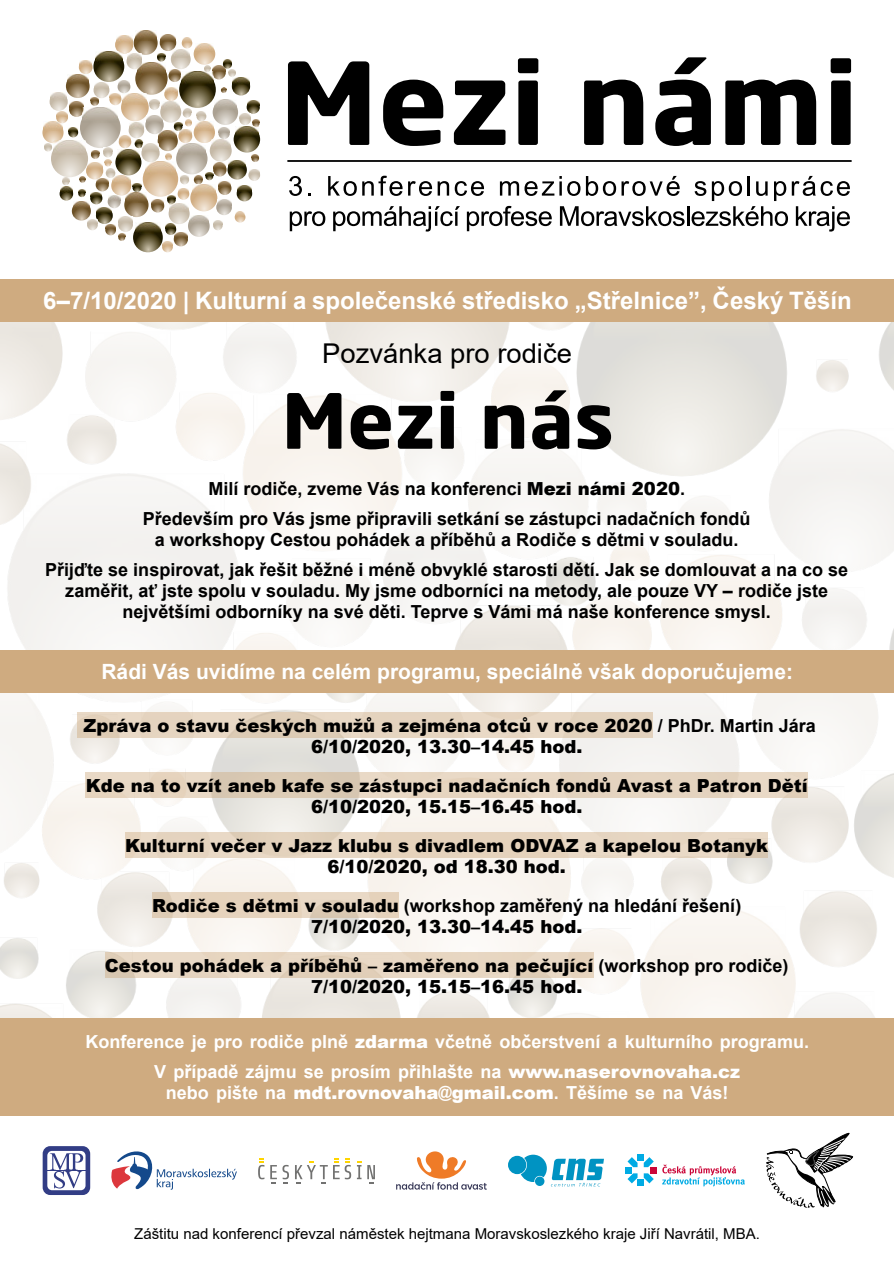
<style>
.page{position:relative;width:894px;height:1263px;background:#fff}
.page>*{position:absolute;margin:0;border:0;box-sizing:border-box;transform-origin:0 0}
.t1{font:700 112.5px "Neo Sans Std";color:#000;scale:1.07 1}
.t2{font:700 75px "Neo Sans Std";color:#000;scale:1.07 1}
.t3{font:27.3px "Arial";color:#000}
.t4{font:700 24px "Arial";color:#fff}
.t5{font:700 21px "Arial";color:#fff}
.t6{font:900 18px/21px "Arial";color:#000;text-align:center}
.t7{font:700 18px/30px "Arial";color:#000;text-align:center}
.t8{font:700 18px/30px "Arial";color:#fff;text-align:center}
.t9{font:15px "Arial";color:#000}
.s1{font-weight:900}
.s2{font-weight:700}
</style>
<div class="page">
<img style="left:0;top:322px;width:893px;height:696px">
<svg style="left:289px;top:176px;width:13px;height:20px"></svg>
<svg style="left:328px;top:176px;width:28px;height:20px"></svg>
<svg style="left:362px;top:176px;width:40px;height:20px"></svg>
<svg style="left:408px;top:181px;width:76px;height:15px"></svg>
<svg style="left:499px;top:176px;width:62px;height:20px"></svg>
<svg style="left:567px;top:176px;width:112px;height:20px"></svg>
<svg style="left:289px;top:211px;width:36px;height:20px"></svg>
<svg style="left:333px;top:206px;width:126px;height:26px"></svg>
<svg style="left:466px;top:206px;width:85px;height:25px"></svg>
<svg style="left:559px;top:206px;width:125px;height:20px"></svg>
<hr style="left:686px;top:206px;width:3px;height:20px;background:#000">
<svg style="left:691px;top:176px;width:158px;height:56px"></svg>
<hr style="left:288px;top:160px;width:562px;height:2px;background:#000">
<svg style="left:134px;top:31px;width:24px;height:24px"></svg>
<img style="left:135px;top:31px;width:21px;height:9px">
<svg style="left:135px;top:62px;width:32px;height:33px"></svg>
<img style="left:137px;top:63px;width:28px;height:12px">
<svg style="left:212px;top:66px;width:14px;height:13px"></svg>
<svg style="left:221px;top:87px;width:5px;height:6px"></svg>
<svg style="left:124px;top:193px;width:24px;height:24px"></svg>
<img style="left:143px;top:193px;width:4px;height:9px">
<svg style="left:72px;top:202px;width:19px;height:19px"></svg>
<img style="left:73px;top:208px;width:17px;height:1px">
<svg style="left:158px;top:131px;width:20px;height:20px"></svg>
<img style="left:159px;top:131px;width:17px;height:8px">
<img style="left:67px;top:74px;width:21px;height:6px">
<svg style="left:160px;top:35px;width:16px;height:16px"></svg>
<img style="left:161px;top:35px;width:14px;height:6px">
<svg style="left:79px;top:60px;width:14px;height:14px"></svg>
<svg style="left:80px;top:60px;width:12px;height:6px"></svg>
<svg style="left:115px;top:36px;width:18px;height:18px"></svg>
<img style="left:116px;top:36px;width:16px;height:7px">
<svg style="left:182px;top:38px;width:10px;height:10px"></svg>
<svg style="left:193px;top:43px;width:22px;height:22px"></svg>
<img style="left:195px;top:43px;width:19px;height:9px">
<svg style="left:164px;top:87px;width:14px;height:14px"></svg>
<svg style="left:165px;top:70px;width:16px;height:23px"></svg>
<svg style="left:121px;top:94px;width:28px;height:27px"></svg>
<img style="left:143px;top:95px;width:4px;height:9px">
<svg style="left:178px;top:129px;width:14px;height:14px"></svg>
<svg style="left:42px;top:122px;width:22px;height:21px"></svg>
<svg style="left:143px;top:161px;width:35px;height:36px"></svg>
<img style="left:145px;top:161px;width:6px;height:14px">
<svg style="left:194px;top:122px;width:21px;height:21px"></svg>
<img style="left:206px;top:122px;width:7px;height:8px">
<svg style="left:145px;top:116px;width:19px;height:18px"></svg>
<img style="left:146px;top:116px;width:16px;height:7px">
<svg style="left:212px;top:100px;width:26px;height:25px"></svg>
<img style="left:214px;top:100px;width:22px;height:9px">
<svg style="left:218px;top:128px;width:12px;height:11px"></svg>
<img style="left:178px;top:143px;width:27px;height:11px">
<svg style="left:93px;top:51px;width:31px;height:31px"></svg>
<img style="left:95px;top:51px;width:27px;height:12px">
<svg style="left:179px;top:71px;width:37px;height:37px"></svg>
<img style="left:182px;top:71px;width:31px;height:14px">
<svg style="left:157px;top:53px;width:8px;height:9px"></svg>
<svg style="left:232px;top:77px;width:18px;height:19px"></svg>
<img style="left:233px;top:77px;width:16px;height:7px">
<svg style="left:246px;top:101px;width:14px;height:13px"></svg>
<svg style="left:247px;top:101px;width:12px;height:5px"></svg>
<svg style="left:233px;top:126px;width:27px;height:27px"></svg>
<img style="left:235px;top:127px;width:23px;height:9px">
<svg style="left:133px;top:223px;width:30px;height:29px"></svg>
<img style="left:135px;top:223px;width:16px;height:11px">
<svg style="left:96px;top:207px;width:17px;height:17px"></svg>
<img style="left:97px;top:208px;width:15px;height:6px">
<svg style="left:126px;top:54px;width:16px;height:15px"></svg>
<img style="left:127px;top:54px;width:14px;height:6px">
<svg style="left:171px;top:49px;width:20px;height:20px"></svg>
<img style="left:172px;top:49px;width:17px;height:8px">
<svg style="left:204px;top:59px;width:32px;height:18px"></svg>
<div style="left:129px;top:123px;width:15px;height:15px;background:#c5b9a7;border-radius:50%"></div>
<svg style="left:141px;top:144px;width:18px;height:18px"></svg>
<img style="left:143px;top:144px;width:15px;height:7px">
<svg style="left:149px;top:99px;width:10px;height:11px"></svg>
<svg style="left:160px;top:102px;width:21px;height:21px"></svg>
<img style="left:161px;top:102px;width:19px;height:8px">
<svg style="left:174px;top:109px;width:32px;height:26px"></svg>
<svg style="left:239px;top:113px;width:20px;height:14px"></svg>
<svg style="left:210px;top:140px;width:22px;height:22px"></svg>
<img style="left:211px;top:140px;width:19px;height:8px">
<svg style="left:151px;top:154px;width:109px;height:98px"></svg>
<svg style="left:105px;top:217px;width:27px;height:24px"></svg>
<svg style="left:87px;top:219px;width:11px;height:11px"></svg>
<svg style="left:44px;top:80px;width:99px;height:128px"></svg>
<svg style="left:51px;top:140px;width:37px;height:37px"></svg>
<img style="left:54px;top:140px;width:31px;height:14px">
<svg style="left:50px;top:93px;width:18px;height:18px"></svg>
<img style="left:51px;top:93px;width:16px;height:7px">
<div style="left:0;top:1018px;width:893px;height:98px;background:#cfab80"></div>
<svg style="left:766px;top:1133px;width:86px;height:75px"></svg>
<svg style="left:111px;top:1151px;width:126px;height:39px"></svg>
<svg style="left:396px;top:1151px;width:90px;height:39px"></svg>
<svg style="left:43px;top:1146px;width:47px;height:49px"></svg>
<svg style="left:258px;top:1158px;width:6px;height:21px"></svg>
<svg style="left:357px;top:1161px;width:4px;height:18px"></svg>
<svg style="left:270px;top:1165px;width:19px;height:18px"></svg>
<svg style="left:295px;top:1158px;width:56px;height:25px"></svg>
<svg style="left:367px;top:1165px;width:8px;height:18px"></svg>
<svg style="left:520px;top:1155px;width:83px;height:31px"></svg>
<div style="left:508px;top:1156px;width:18px;height:18px;background:#0093c2;border-radius:50%"></div>
<div style="left:535px;top:1176px;width:9px;height:10px;background:#0093c2;border-radius:50%"></div>
<div style="left:0;top:279px;width:893px;height:43px;background:#cfab80"></div>
<div style="left:0;top:650px;width:893px;height:43px;background:#cfab80"></div>
<div style="left:637px;top:1179px;width:6px;height:7px;background:#00abe4"></div>
<div style="left:649px;top:1167px;width:7px;height:6px;background:#cb0538"></div>
<svg style="left:625px;top:1155px;width:28px;height:28px"></svg>
<svg style="left:662px;top:1164px;width:82px;height:22px"></svg>
<div style="left:78px;top:712px;width:574px;height:26px;background:#e4d3bf"></div>
<div style="left:86px;top:772px;width:721px;height:26px;background:#cfab80;opacity:.45"></div>
<div style="left:125px;top:832px;width:642px;height:26px;background:#e5d3bf"></div>
<div style="left:152px;top:892px;width:247px;height:26px;background:#e5d2bc"></div>
<div style="left:105px;top:952px;width:488px;height:26px;background:#e7d6c2"></div>
<h1 class="t1" style="left:279px;top:59px;width:542px">Mezi námi</h1>
<h3 class="t4" style="left:43px;top:291px;width:809px">6–7/10/2020 | Kulturní a společenské středisko „Střelnice”, Český Těšín</h3>
<h3 class="t3" style="left:322px;top:343px;width:251px">Pozvánka pro rodiče</h3>
<h2 class="t2" style="left:281px;top:391px;width:312px">Mezi nás</h2>
<p class="t7" style="left:143px;top:475px;width:609px">Milí rodiče, zveme Vás na konferenci <span class="s1">Mezi námi 2020</span>.<br>Především pro Vás jsme připravili setkání se zástupci nadačních fondů</p>
<p class="t7" style="left:45px;top:526px;width:804px">a workshopy Cestou pohádek a příběhů a Rodiče s dětmi v souladu.<br>Přĳďte se inspirovat, jak řešit běžné i méně obvyklé starosti dětí. Jak se domlouvat a na co se</p>
<p class="t7" style="left:65px;top:581px;width:764px;line-height:21px">zaměřit, ať jste spolu v souladu. My jsme odborníci na metody, ale pouze VY – rodiče jste největšími odborníky na své děti. Teprve s Vámi má naše konference smysl.</p>
<p class="t5" style="left:101px;top:663px;width:692px">Rádi Vás uvidíme na celém programu, speciálně však doporučujeme:</p>
<p class="t6" style="left:84px;top:717px;width:733px">Zpráva o stavu českých mužů a zejména otců v roce 2020 <span class="s2">/ PhDr. Martin Jára<br></span>6/10/2020, 13.30–14.45 hod.</p>
<p class="t6" style="left:86px;top:777px;width:723px">Kde na to vzít aneb kafe se zástupci nadačních fondů Avast a Patron Dětí<br>6/10/2020, 15.15–16.45 hod.</p>
<p class="t6" style="left:125px;top:837px;width:644px">Kulturní večer v Jazz klubu s divadlem ODVAZ a kapelou Botanyk<br>6/10/2020, od 18.30 hod.</p>
<p class="t6" style="left:152px;top:897px;width:590px">Rodiče s dětmi v souladu <span class="s2">(workshop zaměřený na hledání řešení)<br></span>7/10/2020, 13.30–14.45 hod.</p>
<p class="t6" style="left:105px;top:957px;width:685px">Cestou pohádek a příběhů – zaměřeno na pečující <span class="s2">(workshop pro rodiče)<br></span>7/10/2020, 15.15–16.45 hod.</p>
<p class="t8" style="left:85px;top:1028px;width:724px">Konference je pro rodiče plně <span class="s1">zdarma</span> včetně občerstvení a kulturního programu.<br>V případě zájmu se prosím přihlašte na <span class="s1">www.naserovnovaha.cz</span></p>
<p class="t8" style="left:166px;top:1079px;width:564px">nebo pište na <span class="s1">mdt.rovnovaha@gmail.com</span>. Těšíme se na Vás!</p>
<p class="t9" style="left:134px;top:1228px;width:627px">Záštitu nad konferencí převzal náměstek hejtmana Moravskoslezkého kraje Jiří Navrátil, MBA.</p>
</div>
